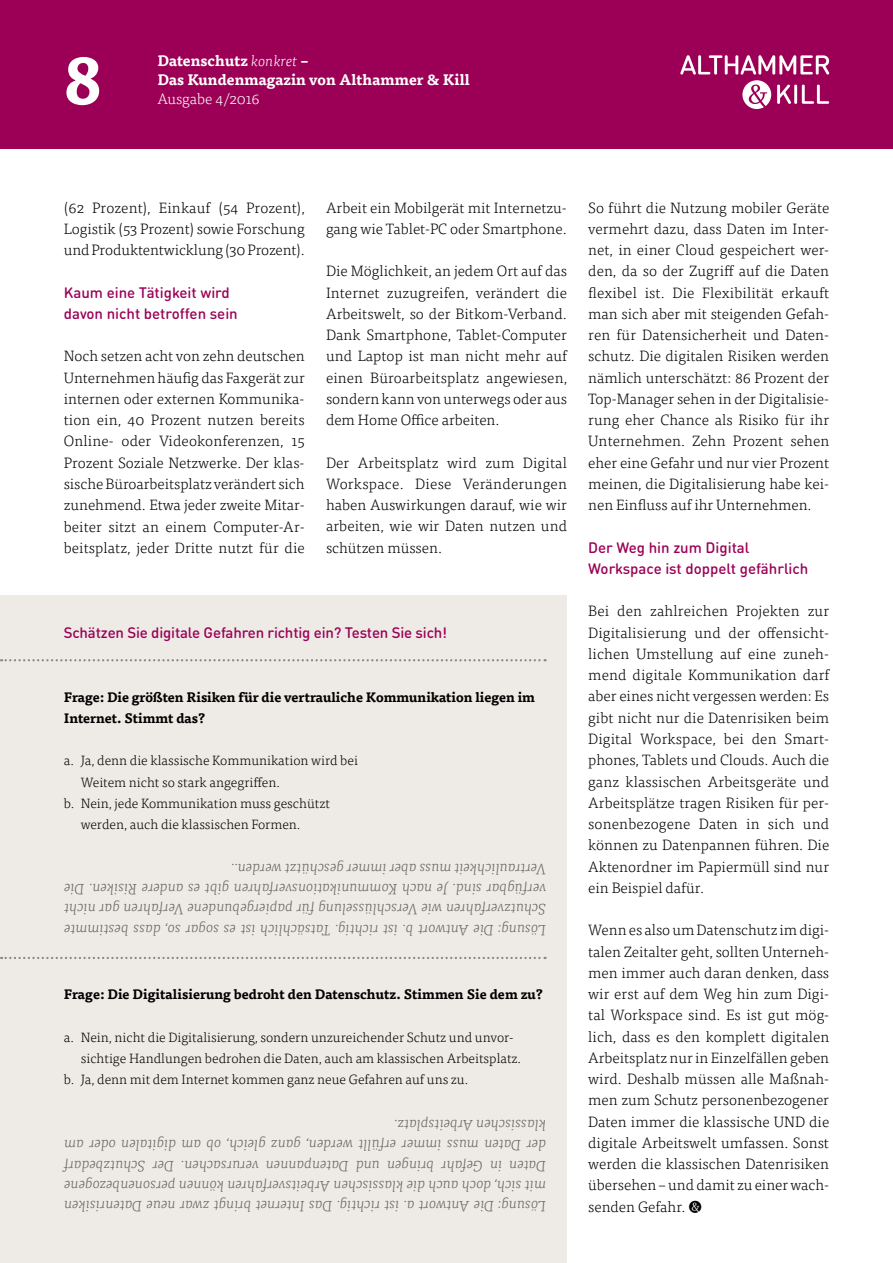
<style>
.page{position:relative;width:893px;height:1263px;background:#fff}
.page>*{position:absolute;margin:0;border:0;box-sizing:border-box;transform-origin:0 0}
.t1{font:700 66.6px "Tisa Pro";color:#fff}
.t2{font:300 15px/21.3px "Tisa Pro";color:#000;text-align:justify}
.t3{font:italic 300 15px/20.2px "Tisa Pro";color:#626261;text-align:justify}
.t4{font:500 15px/21.3px "DIN Round OT";color:#9b0056}
.t5{font:700 15px/18.8px "Tisa Pro";color:#fff}
.t6{font:300 15px "Tisa Pro";color:#fff}
.t7{font:300 13.5px "Tisa Pro";color:#000}
.t8{font:700 13.5px/21.3px "Tisa Pro";letter-spacing:-.005em;color:#000}
.s1{font-weight:300;font-style:italic}
</style>
<div class="page">
<div style="left:0;top:0;width:893px;height:149px;background:#9b0056"></div>
<svg style="left:680px;top:55px;width:149px;height:54px"></svg>
<div style="left:0;top:595px;width:567px;height:668px;background:#eeeae5"></div>
<svg style="left:1px;top:957px;width:545px;height:2px"></svg>
<svg style="left:1px;top:659px;width:545px;height:2px"></svg>
<h1 class="t1" style="left:64px;top:26px;width:39px">8</h1>
<p class="t5" style="left:157px;top:51px;width:314px">Datenschutz <span class="s1">konkret</span> –<br>Das Kundenmagazin von Althammer &amp; Kill</p>
<p class="t6" style="left:157px;top:88px;width:104px">Ausgabe 4/2016</p>
<p class="t2" style="left:64px;top:196px;width:243px">(62 Prozent), Einkauf (54 Prozent), Logistik (53 Prozent) sowie Forschung und Produktentwicklung (30 Prozent).</p>
<p class="t4" style="left:64px;top:281px;width:176px">Kaum eine Tätigkeit wird davon nicht betroffen sein</p>
<p class="t2" style="left:64px;top:345px;width:242px">Noch setzen acht von zehn deutschen Unternehmen häufig das Faxgerät zur internen oder externen Kommunika&shy;tion ein, 40 Prozent nutzen bereits Online- oder Videokonferenzen, 15<br>Prozent Soziale Netzwerke. Der klas&shy;sische Büroarbeitsplatz verändert sich zunehmend. Etwa jeder zweite Mitar&shy;beiter sitzt an einem Computer-Ar&shy;beitsplatz, jeder Dritte nutzt für die</p>
<p class="t2" style="left:326px;top:196px;width:242px">Arbeit ein Mobilgerät mit Internetzu&shy;gang wie Tablet-PC oder Smartphone.</p>
<p class="t2" style="left:326px;top:260px;width:243px">Die Möglichkeit, an jedem Ort auf das Internet zuzugreifen, verändert die Arbeitswelt, so der Bitkom-Verband.<br>Dank Smartphone, Tablet-Computer und Laptop ist man nicht mehr auf einen Büroarbeitsplatz angewiesen, sondern kann von unterwegs oder aus dem Home Office arbeiten.</p>
<p class="t2" style="left:326px;top:451px;width:243px">Der Arbeitsplatz wird zum Digital Workspace. Diese Veränderungen haben Auswirkungen darauf, wie wir arbeiten, wie wir Daten nutzen und schützen müssen.</p>
<p class="t4" style="left:64px;top:622px;width:385px">Schätzen Sie digitale Gefahren richtig ein? Testen Sie sich!</p>
<p class="t8" style="left:64px;top:685px;width:473px">Frage: Die größten Risiken für die vertrauliche Kommunikation liegen im<br>Internet. Stimmt das?</p>
<p class="t7" style="left:64px;top:751px;width:296px">a. Ja, denn die klassische Kommunikation wird bei</p>
<p class="t7" style="left:81px;top:773px;width:201px">Weitem nicht so stark angegriffen.</p>
<p class="t7" style="left:64px;top:794px;width:268px">b. Nein, jede Kommunikation muss geschützt</p>
<p class="t7" style="left:81px;top:815px;width:221px">werden, auch die klassischen Formen.</p>
<p class="t3" style="left:546px;top:940px;width:483px;rotate:-180deg">Lösung: Die Antwort b. ist richtig. Tatsächlich ist es sogar so, dass bestimmte Schutzverfahren wie Verschlüsselung für papiergebundene Verfahren gar nicht verfügbar sind. Je nach Kommunikationsverfahren gibt es andere Risiken. Die Vertraulichkeit muss aber immer geschützt werden..</p>
<p class="t8" style="left:64px;top:983px;width:481px">Frage: Die Digitalisierung bedroht den Datenschutz. Stimmen Sie dem zu?</p>
<p class="t7" style="left:64px;top:1028px;width:451px">a. Nein, nicht die Digitalisierung, sondern unzureichender Schutz und unvor-</p>
<p class="t7" style="left:81px;top:1049px;width:442px">sichtige Handlungen bedrohen die Daten, auch am klassischen Arbeitsplatz.</p>
<p class="t7" style="left:64px;top:1070px;width:406px">b. Ja, denn mit dem Internet kommen ganz neue Gefahren auf uns zu.</p>
<p class="t3" style="left:546px;top:1217px;width:483px;rotate:-180deg">Lösung: Die Antwort a. ist richtig. Das Internet bringt zwar neue Datenrisiken mit sich, doch auch die klassischen Arbeitsverfahren können personenbezogene Daten in Gefahr bringen und Datenpannen verursachen. Der Schutzbedarf der Daten muss immer erfüllt werden, ganz gleich, ob am digitalen oder am klassischen Arbeitsplatz.</p>
<p class="t2" style="left:588px;top:196px;width:243px">So führt die Nutzung mobiler Geräte vermehrt dazu, dass Daten im Inter&shy;net, in einer Cloud gespeichert wer&shy;den, da so der Zugriff auf die Daten flexibel ist. Die Flexibilität erkauft man sich aber mit steigenden Gefah&shy;ren für Datensicherheit und Daten&shy;schutz. Die digitalen Risiken werden nämlich unterschätzt: 86 Prozent der Top-Manager sehen in der Digitalisie&shy;rung eher Chance als Risiko für ihr Unternehmen. Zehn Prozent sehen eher eine Gefahr und nur vier Prozent meinen, die Digitalisierung habe kei&shy;nen Einfluss auf ihr Unternehmen.</p>
<p class="t4" style="left:588px;top:536px;width:222px">Der Weg hin zum Digital<br>Workspace ist doppelt gefährlich</p>
<p class="t2" style="left:588px;top:600px;width:243px">Bei den zahlreichen Projekten zur Digitalisierung und der offensicht&shy;lichen Umstellung auf eine zuneh&shy;mend digitale Kommunikation darf aber eines nicht vergessen werden: Es gibt nicht nur die Datenrisiken beim Digital Workspace, bei den Smart&shy;phones, Tablets und Clouds. Auch die ganz klassischen Arbeitsgeräte und Arbeitsplätze tragen Risiken für per&shy;sonenbezogene Daten in sich und können zu Datenpannen führen. Die Aktenordner im Papiermüll sind nur ein Beispiel dafür.</p>
<p class="t2" style="left:588px;top:919px;width:243px">Wenn es also um Datenschutz im digi&shy;talen Zeitalter geht, sollten Unterneh&shy;men immer auch daran denken, dass wir erst auf dem Weg hin zum Digi&shy;tal Workspace sind. Es ist gut mög&shy;lich, dass es den komplett digitalen Arbeitsplatz nur in Einzelfällen geben wird. Deshalb müssen alle Maßnah&shy;men zum Schutz personenbezogener Daten immer die klassische UND die digitale Arbeitswelt umfassen. Sonst werden die klassischen Datenrisiken übersehen – und damit zu einer wach&shy;senden Gefahr.</p>
</div>
